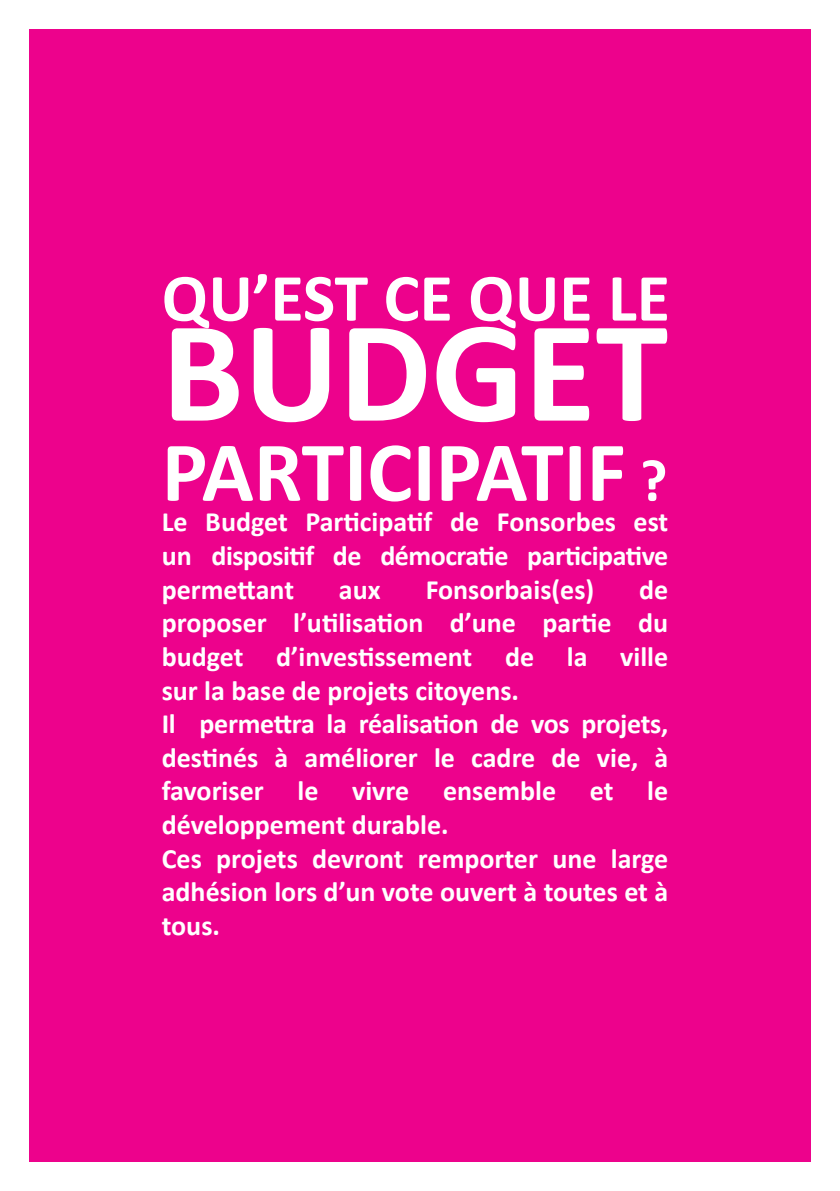
<style>
.page{position:relative;width:840px;height:1191px;background:#fff}
.page>*{position:absolute;margin:0;border:0;box-sizing:border-box;transform-origin:0 0}
.t1{font:700 146px "Calibri";color:#fff}
.t2{font:700 86px "Calibri";color:#fff}
.t3{font:700 68px "Calibri";color:#fff}
.t4{font:700 28px/33.6px "Calibri";color:#fff}
.s1{font-size:60px}
</style>
<div class="page">
<div style="left:29px;top:29px;width:781px;height:1132px;background:#ed028c"></div>
<p class="t3" style="left:162px;top:250px;width:509px">QU’EST CE QUE LE</p>
<p class="t1" style="left:162px;top:269px;width:507px">BUDGET</p>
<p class="t2" style="left:162px;top:411px;width:507px">PARTICIPATIF <span class="s1">?</span></p>
<p class="t4" style="left:162px;top:505px;width:507px">Le Budget Participatif de Fonsorbes est un dispositif de démocratie participative</p>
<p class="t4" style="left:162px;top:572px;width:134px">permettant</p>
<p class="t4" style="left:339px;top:572px;width:43px">aux</p>
<p class="t4" style="left:425px;top:572px;width:170px">Fonsorbais(es)</p>
<p class="t4" style="left:638px;top:572px;width:31px">de</p>
<p class="t4" style="left:162px;top:606px;width:508px">proposer l’utilisation d’une partie du budget d’investissement de la ville</p>
<p class="t4" style="left:162px;top:673px;width:358px">sur la base de projets citoyens.</p>
<p class="t4" style="left:162px;top:706px;width:508px">Il permettra la réalisation de vos projets, destinés à améliorer le cadre de vie, à</p>
<p class="t4" style="left:162px;top:774px;width:507px">favoriser le vivre ensemble et le</p>
<p class="t4" style="left:162px;top:807px;width:288px">développement durable.</p>
<p class="t4" style="left:162px;top:841px;width:507px">Ces projets devront remporter une large</p>
<p class="t4" style="left:162px;top:874px;width:507px">adhésion lors d’un vote ouvert à toutes et à tous.</p>
</div>
